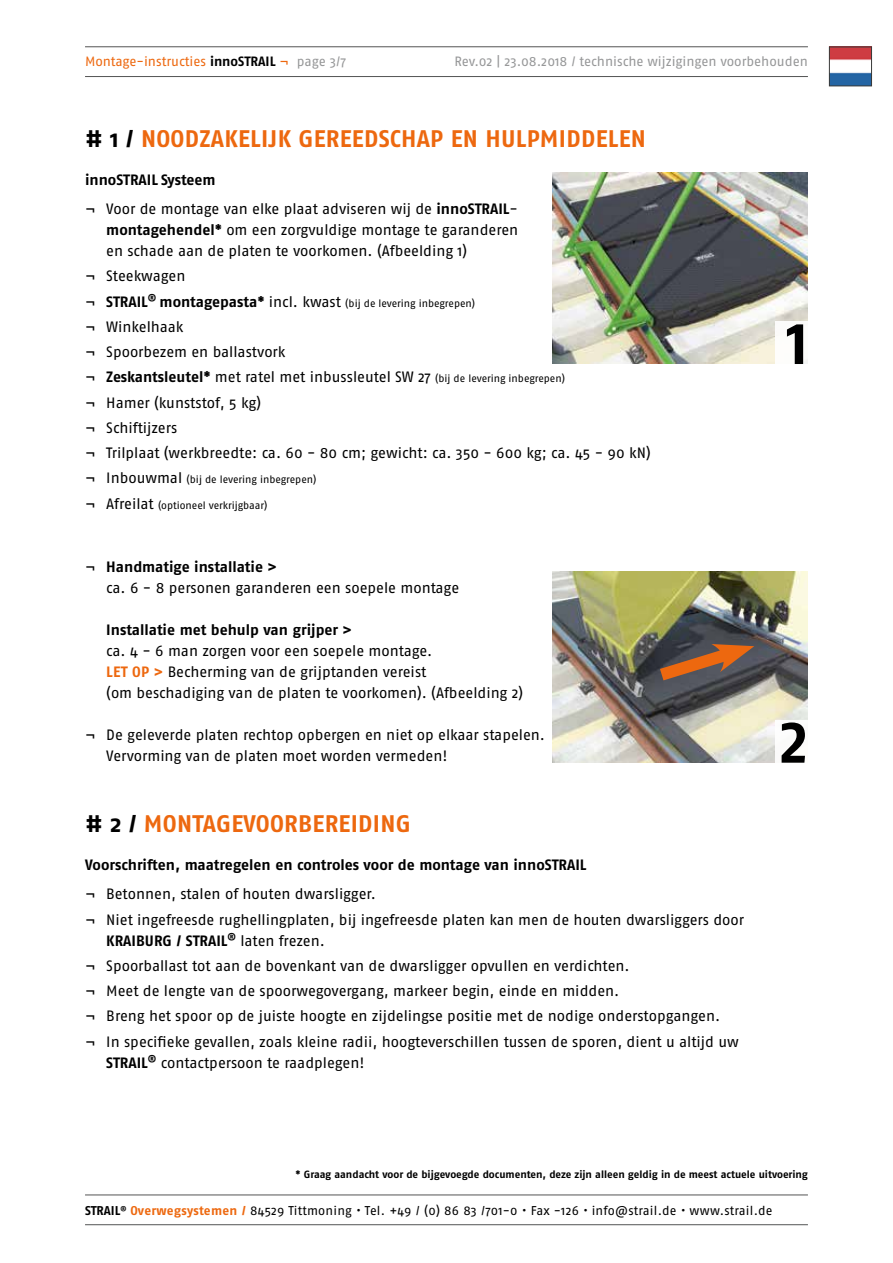
<style>
.page{position:relative;width:893px;height:1263px;background:#fff}
.page>*{position:absolute;margin:0;border:0;box-sizing:border-box;transform-origin:0 0}
.t1{font:700 60px "Fago Pro";color:#000}
.t2{font:700 24px "Fago Pro";letter-spacing:.01em;color:#ed680f}
.t3{font:15px/25.2px "Fago Pro";letter-spacing:-.005em;color:#000}
.t4{font:700 15px "Fago Pro";color:#000}
.t5{font:13.5px "Fago Pro";letter-spacing:-.005em;color:#969798}
.t6{font:13.5px "Fago Pro";letter-spacing:-.005em;color:#ed680f}
.t7{font:12.75px "Fago Pro";letter-spacing:.015em;color:#000}
.t8{font:10.5px "Fago Pro";letter-spacing:-.005em;color:#000}
.t9{font:700 10.5px "Fago Pro";color:#000}
.s1{font-weight:700;color:#000}
.s2{color:#969798}
.s3{color:#000}
.s4{font-weight:700}
.s5{font-size:15px}
.s6{font-weight:700;font-size:15px}
.s7{font-size:10.5px}
.s8{font-weight:700;color:#ed680f}
</style>
<div class="page">
<hr style="left:85px;top:47px;width:723px;height:1px;background:#535454">
<hr style="left:85px;top:76px;width:723px;height:1px;background:#535454">
<hr style="left:85px;top:1195px;width:723px;height:1px;background:#535454">
<hr style="left:85px;top:1224px;width:723px;height:1px;background:#535454">
<img style="left:831px;top:49px;width:39px;height:35px">
<div style="left:829px;top:47px;width:43px;height:39px;border:1px solid #393a39"></div>
<img style="left:553px;top:172px;width:255px;height:192px">
<img style="left:553px;top:571px;width:255px;height:191px">
<svg style="left:647px;top:638px;width:107px;height:52px"></svg>
<div style="left:775px;top:321px;width:34px;height:43px;background:#fff"></div>
<div style="left:775px;top:720px;width:34px;height:43px;background:#fff"></div>
<p class="t6" style="left:85px;top:53px;width:262px">Montage-instructies <span class="s1">innoSTRAIL</span> ¬ <span class="s2">page 3/7</span></p>
<p class="t5" style="left:455px;top:53px;width:355px">Rev.02 | 23.08.2018 / technische wijzigingen voorbehouden</p>
<h2 class="t2" style="left:85px;top:124px;width:562px"><span class="s3"># 1 /</span> NOODZAKELIJK GEREEDSCHAP EN HULPMIDDELEN</h2>
<p class="t3" style="left:85px;top:165px;width:434px;line-height:29.5px"><span class="s4">innoSTRAIL Systeem<br></span>¬ Voor de montage van elke plaat adviseren wij de <span class="s4">innoSTRAIL</span>-</p>
<p class="t3" style="left:106px;top:219px;width:413px;line-height:21px"><span class="s4">montagehendel*</span> om een zorgvuldige montage te garanderen en schade aan de platen te voorkomen. (Afbeelding 1)</p>
<p class="t3" style="left:85px;top:264px;width:102px">¬ Steekwagen</p>
<p class="t8" style="left:85px;top:297px;width:392px"><span class="s5">¬</span> <span class="s6">STRAIL</span><sup>®</sup> <span class="s6">montagepasta*</span> <span class="s5">incl. kwast</span> (bij de levering inbegrepen)</p>
<p class="t3" style="left:85px;top:314px;width:567px">¬ Winkelhaak<br>¬ Spoorbezem en ballastvork<br>¬ <span class="s4">Zeskantsleutel*</span> met ratel met inbussleutel SW 27 <span class="s7">(bij de levering inbegrepen)<br></span>¬ Hamer (kunststof, 5 kg)<br>¬ Schiftijzers<br>¬ Trilplaat (werkbreedte: ca. 60 - 80 cm; gewicht: ca. 350 - 600 kg; ca. 45 - 90 kN)</p>
<p class="t8" style="left:85px;top:473px;width:233px"><span class="s5">¬ Inbouwmal</span> (bij de levering inbegrepen)</p>
<p class="t8" style="left:85px;top:499px;width:184px"><span class="s5">¬ Afreilat</span> (optioneel verkrijgbaar)</p>
<p class="t3" style="left:106px;top:556px;width:354px;line-height:21px;text-indent:-21px">¬ <span class="s4">Handmatige installatie &gt;<br></span>ca. 6 - 8 personen garanderen een soepele montage</p>
<p class="t4" style="left:106px;top:620px;width:247px">Installatie met behulp van grijper &gt;</p>
<p class="t3" style="left:106px;top:640px;width:418px;line-height:21px">ca. 4 - 6 man zorgen voor een soepele montage.<br><span class="s8">LET OP &gt;</span> Becherming van de grijptanden vereist<br>(om beschadiging van de platen te voorkomen). (Afbeelding 2)</p>
<p class="t3" style="left:106px;top:724px;width:440px;line-height:21px;text-indent:-21px">¬ De geleverde platen rechtop opbergen en niet op elkaar stapelen.<br>Vervorming van de platen moet worden vermeden!</p>
<h2 class="t2" style="left:85px;top:809px;width:327px"><span class="s3"># 2 /</span> MONTAGEVOORBEREIDING</h2>
<p class="t4" style="left:85px;top:855px;width:503px">Voorschriften, maatregelen en controles voor de montage van innoSTRAIL</p>
<p class="t3" style="left:85px;top:881px;width:661px">¬ Betonnen, stalen of houten dwarsligger.<br>¬ Niet ingefreesde rughellingplaten, bij ingefreesde platen kan men de houten dwarsliggers door</p>
<p class="t3" style="left:85px;top:928px;width:655px;text-indent:21px"><span class="s4">KRAIBURG / STRAIL</span><sup>®</sup> laten frezen.<br>¬ Spoorballast tot aan de bovenkant van de dwarsligger opvullen en verdichten.<br>¬ Meet de lengte van de spoorwegovergang, markeer begin, einde en midden.<br>¬ Breng het spoor op de juiste hoogte en zijdelingse positie met de nodige onderstopgangen.<br>¬ In specifieke gevallen, zoals kleine radii, hoogteverschillen tussen de sporen, dient u altijd uw</p>
<p class="t3" style="left:106px;top:1050px;width:260px"><span class="s4">STRAIL</span><sup>®</sup> contactpersoon te raadplegen!</p>
<h1 class="t1" style="left:786px;top:307px;width:23px">1</h1>
<h1 class="t1" style="left:779px;top:706px;width:30px">2</h1>
<p class="t9" style="left:296px;top:1168px;width:514px">* Graag aandacht voor de bijgevoegde documenten, deze zijn alleen geldig in de meest actuele uitvoering</p>
<p class="t7" style="left:85px;top:1203px;width:689px"><span class="s4">STRAIL</span><sup>®</sup> <span class="s8">Overwegsystemen /</span> 84529 Tittmoning • Tel. +49 / (0) 86 83 /701-0 • Fax -126 • info@strail.de • www.strail.de</p>
</div>
